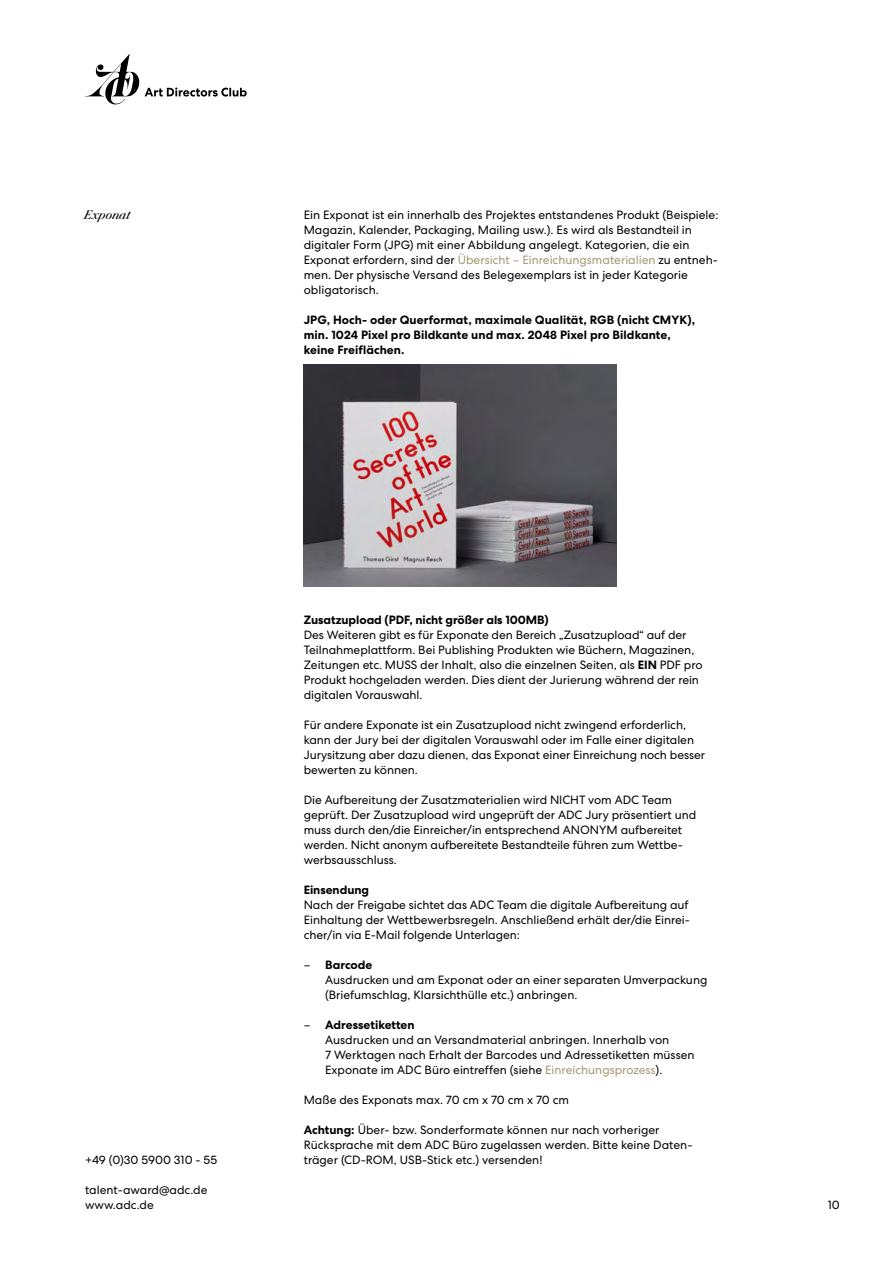
<style>
.page{position:relative;width:893px;height:1263px;background:#fff}
.page>*{position:absolute;margin:0;border:0;box-sizing:border-box;transform-origin:0 0}
.t1{font:12px/15px "Centra No 2";letter-spacing:-.005em;color:#000}
.t2{font:700 12px/15px "Centra No 2";letter-spacing:.005em;color:#000}
.t3{font:italic 12px "Le Jeune Deck";color:#000}
.s1{color:#a39771}
.s2{font-weight:700}
</style>
<div class="page">
<svg style="left:145px;top:88px;width:102px;height:9px"></svg>
<svg style="left:85px;top:54px;width:54px;height:50px"></svg>
<img style="left:304px;top:365px;width:312px;height:221px">
<p class="t3" style="left:84px;top:206px;width:48px">Exponat</p>
<p class="t1" style="left:304px;top:207px;width:416px">Ein Exponat ist ein innerhalb des Projektes entstandenes Produkt (Beispiele:<br>Magazin, Kalender, Packaging, Mailing usw.). Es wird als Bestandteil in digitaler Form (JPG) mit einer Abbildung angelegt. Kategorien, die ein Exponat erfordern, sind der <span class="s1">Übersicht – Einreichungsmaterialien</span> zu entneh&shy;men. Der physische Versand des Belegexemplars ist in jeder Kategorie obligatorisch.</p>
<p class="t2" style="left:304px;top:313px;width:393px">JPG, Hoch- oder Querformat, maximale Qualität, RGB (nicht CMYK), min. 1024 Pixel pro Bildkante und max. 2048 Pixel pro Bildkante, keine Freiflächen.</p>
<p class="t1" style="left:85px;top:1152px;width:134px">+49 (0)30 5900 310 - 55</p>
<p class="t1" style="left:85px;top:1182px;width:124px">talent-award@adc.de www.adc.de</p>
<p class="t2" style="left:304px;top:613px;width:246px">Zusatzupload (PDF, nicht größer als 100MB)</p>
<p class="t1" style="left:304px;top:627px;width:400px">Des Weiteren gibt es für Exponate den Bereich „Zusatzupload“ auf der Teilnahmeplattform. Bei Publishing Produkten wie Büchern, Magazinen, Zeitungen etc. MUSS der Inhalt, also die einzelnen Seiten, als <span class="s2">EIN</span> PDF pro Produkt hochgeladen werden. Dies dient der Jurierung während der rein digitalen Vorauswahl.</p>
<p class="t1" style="left:304px;top:717px;width:403px">Für andere Exponate ist ein Zusatzupload nicht zwingend erforderlich, kann der Jury bei der digitalen Vorauswahl oder im Falle einer digitalen Jurysitzung aber dazu dienen, das Exponat einer Einreichung noch besser bewerten zu können.</p>
<p class="t1" style="left:304px;top:792px;width:394px">Die Aufbereitung der Zusatzmaterialien wird NICHT vom ADC Team geprüft. Der Zusatzupload wird ungeprüft der ADC Jury präsentiert und muss durch den/die Einreicher/in entsprechend ANONYM aufbereitet werden. Nicht anonym aufbereitete Bestandteile führen zum Wettbe&shy;werbsausschluss.</p>
<p class="t2" style="left:304px;top:883px;width:67px">Einsendung</p>
<p class="t1" style="left:304px;top:897px;width:388px;text-align:justify">Nach der Freigabe sichtet das ADC Team die digitale Aufbereitung auf Einhaltung der Wettbewerbsregeln. Anschließend erhält der/die Einrei&shy;cher/in via E-Mail folgende Unterlagen:</p>
<p class="t1" style="left:325px;top:957px;width:384px;text-indent:-21px">– <span class="s2">Barcode<br></span>Ausdrucken und am Exponat oder an einer separaten Umverpackung (Briefumschlag, Klarsichthülle etc.) anbringen.</p>
<p class="t1" style="left:325px;top:1017px;width:371px;text-indent:-21px">– <span class="s2">Adressetiketten<br></span>Ausdrucken und an Versandmaterial anbringen. Innerhalb von<br>7 Werktagen nach Erhalt der Barcodes und Adressetiketten müssen Exponate im ADC Büro eintreffen (siehe <span class="s1">Einreichungsprozess</span>).</p>
<p class="t1" style="left:304px;top:1092px;width:267px">Maße des Exponats max. 70 cm x 70 cm x 70 cm</p>
<p class="t1" style="left:304px;top:1122px;width:390px"><span class="s2">Achtung:</span> Über- bzw. Sonderformate können nur nach vorheriger<br>Rücksprache mit dem ADC Büro zugelassen werden. Bitte keine Daten&shy;träger (CD-ROM, USB-Stick etc.) versenden!</p>
<p class="t1" style="left:828px;top:1197px;width:14px">10</p>
</div>
